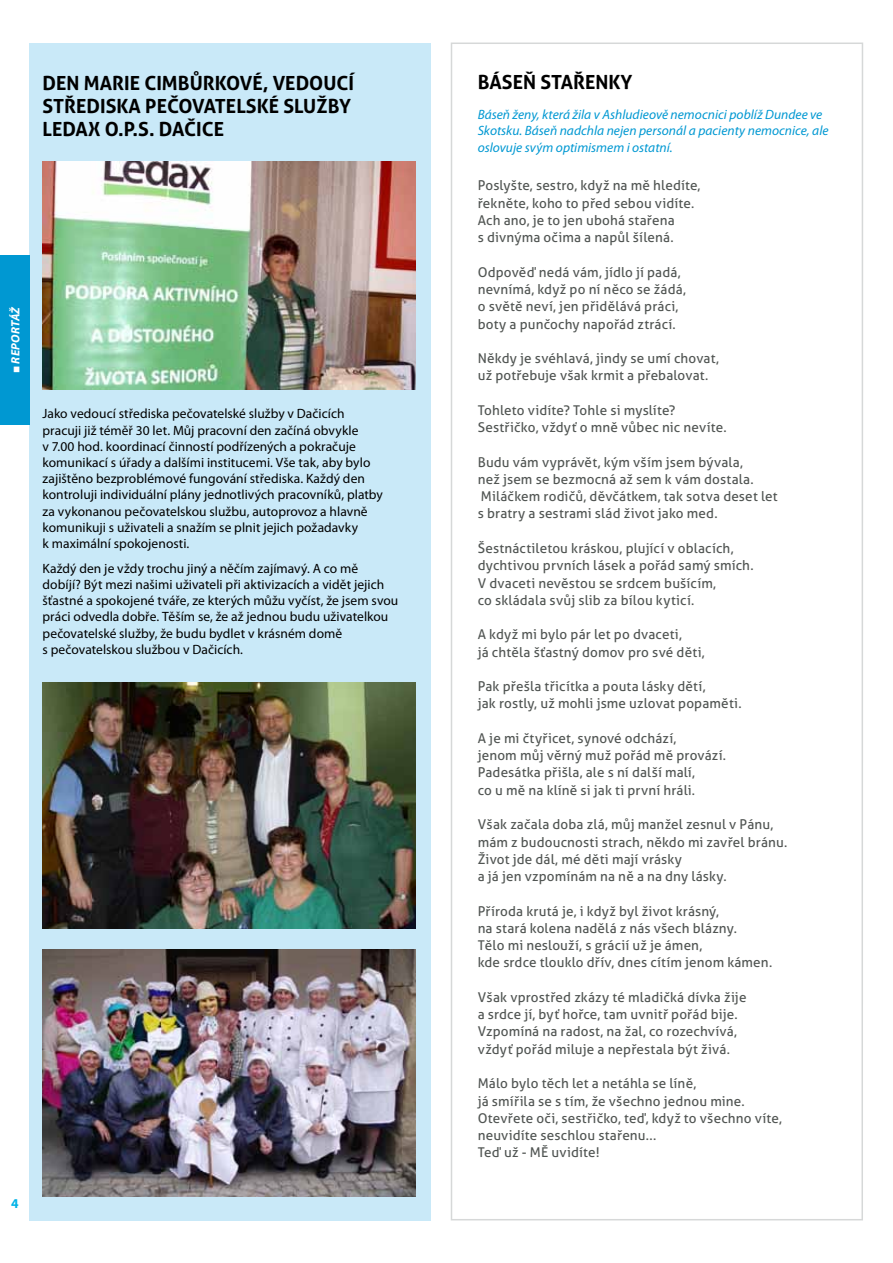
<style>
.page{position:relative;width:893px;height:1263px;background:#fff}
.page>*{position:absolute;margin:0;border:0;box-sizing:border-box;transform-origin:0 0}
.t1{font:700 19.5px/23.4px "Aller";color:#000}
.t2{font:13.5px/17.2px "Aller";letter-spacing:.01em;color:#515553}
.t3{font:13.5px/16.2px "Myriad Pro";letter-spacing:.005em;color:#000}
.t4{font:italic 13.5px/16.2px "Myriad Pro";color:#0098d2}
.t5{font:700 13.5px "Myriad Pro";color:#00b3e7}
.t6{font:italic 700 12px "Myriad Pro";color:#fff}
.s1{font-family:"Arial";font-weight:400}
</style>
<div class="page">
<div style="left:30px;top:43px;width:401px;height:1177px;background:#c9e9f8"></div>
<svg style="left:450px;top:42px;width:413px;height:1179px"></svg>
<div style="left:0;top:255px;width:30px;height:170px;background:#0098d2"></div>
<img style="left:43px;top:162px;width:373px;height:227px">
<img style="left:43px;top:682px;width:373px;height:247px">
<img style="left:43px;top:949px;width:373px;height:247px">
<h1 class="t1" style="left:43px;top:71px;width:293px">DEN MARIE CIMBŮRKOVÉ, VEDOUCÍ<br>STŘEDISKA PEČOVATELSKÉ SLUŽBY<br>LEDAX O.P.S. DAČICE</h1>
<p class="t6" style="left:8px;top:373px;width:68px;rotate:-90deg"><span class="s1">■</span> reportáž</p>
<p class="t3" style="left:43px;top:405px;width:342px">Jako vedoucí střediska pečovatelské služby v Dačicích pracuji již téměř 30 let. Můj pracovní den začíná obvykle<br>v 7.00 hod. koordinací činností podřízených a pokračuje komunikací s úřady a dalšími institucemi. Vše tak, aby bylo zajištěno bezproblémové fungování střediska. Každý den kontroluji individuální plány jednotlivých pracovníků, platby za vykonanou pečovatelskou službu, autoprovoz a hlavně komunikuji s uživateli a snažím se plnit jejich požadavky<br>k maximální spokojenosti.</p>
<p class="t3" style="left:43px;top:560px;width:357px">Každý den je vždy trochu jiný a něčím zajímavý. A co mě dobíjí? Být mezi našimi uživateli při aktivizacích a vidět jejich šťastné a spokojené tváře, ze kterých můžu vyčíst, že jsem svou práci odvedla dobře. Těším se, že až jednou budu uživatelkou pečovatelské služby, že budu bydlet v krásném domě<br>s pečovatelskou službou v Dačicích.</p>
<p class="t5" style="left:11px;top:1195px;width:9px">4</p>
<h1 class="t1" style="left:478px;top:70px;width:155px">BÁSEŇ STAŘENKY</h1>
<p class="t4" style="left:478px;top:106px;width:352px">Báseň ženy, která žila v Ashludieově nemocnici poblíž Dundee ve<br>Skotsku. Báseň nadchla nejen personál a pacienty nemocnice, ale oslovuje svým optimismem i ostatní.</p>
<p class="t2" style="left:478px;top:177px;width:224px">Poslyšte, sestro, když na mě hledíte, řekněte, koho to před sebou vidíte.<br>Ach ano, je to jen ubohá stařena<br>s divnýma očima a napůl šílená.</p>
<p class="t2" style="left:478px;top:263px;width:210px">Odpověď nedá vám, jídlo jí padá, nevnímá, když po ní něco se žádá, o světě neví, jen přidělává práci, boty a punčochy napořád ztrácí.</p>
<p class="t2" style="left:478px;top:350px;width:243px">Někdy je svéhlavá, jindy se umí chovat, už potřebuje však krmit a přebalovat.</p>
<p class="t2" style="left:478px;top:401px;width:250px">Tohleto vidíte? Tohle si myslíte?<br>Sestřičko, vždyť o mně vůbec nic nevíte.</p>
<p class="t2" style="left:478px;top:453px;width:301px">Budu vám vyprávět, kým vším jsem bývala,<br>než jsem se bezmocná až sem k vám dostala.<br>Miláčkem rodičů, děvčátkem, tak sotva deset let s bratry a sestrami slád život jako med.</p>
<p class="t2" style="left:478px;top:539px;width:277px">Šestnáctiletou kráskou, plující v oblacích, dychtivou prvních lásek a pořád samý smích.<br>V dvaceti nevěstou se srdcem bušícím,<br>co skládala svůj slib za bílou kyticí.</p>
<p class="t2" style="left:478px;top:626px;width:228px">A když mi bylo pár let po dvaceti,<br>já chtěla šťastný domov pro své děti,</p>
<p class="t2" style="left:478px;top:678px;width:265px">Pak přešla třicítka a pouta lásky dětí,<br>jak rostly, už mohli jsme uzlovat popaměti.</p>
<p class="t2" style="left:478px;top:729px;width:250px">A je mi čtyřicet, synové odchází,<br>jenom můj věrný muž pořád mě provází.<br>Padesátka přišla, ale s ní další malí,<br>co u mě na klíně si jak ti první hráli.</p>
<p class="t2" style="left:478px;top:816px;width:311px">Však začala doba zlá, můj manžel zesnul v Pánu, mám z budoucnosti strach, někdo mi zavřel bránu.<br>Život jde dál, mé děti mají vrásky<br>a já jen vzpomínám na ně a na dny lásky.</p>
<p class="t2" style="left:478px;top:902px;width:296px">Příroda krutá je, i když byl život krásný,<br>na stará kolena nadělá z nás všech blázny.<br>Tělo mi neslouží, s grácií už je ámen,<br>kde srdce tlouklo dřív, dnes cítím jenom kámen.</p>
<p class="t2" style="left:478px;top:988px;width:270px">Však vprostřed zkázy té mladičká dívka žije a srdce jí, byť hořce, tam uvnitř pořád bije.<br>Vzpomíná na radost, na žal, co rozechvívá, vždyť pořád miluje a nepřestala být živá.</p>
<p class="t2" style="left:478px;top:1075px;width:306px">Málo bylo těch let a netáhla se líně,<br>já smířila se s tím, že všechno jednou mine.<br>Otevřete oči, sestřičko, teď, když to všechno víte, neuvidíte seschlou stařenu...<br>Teď už - MĚ uvidíte!</p>
</div>
